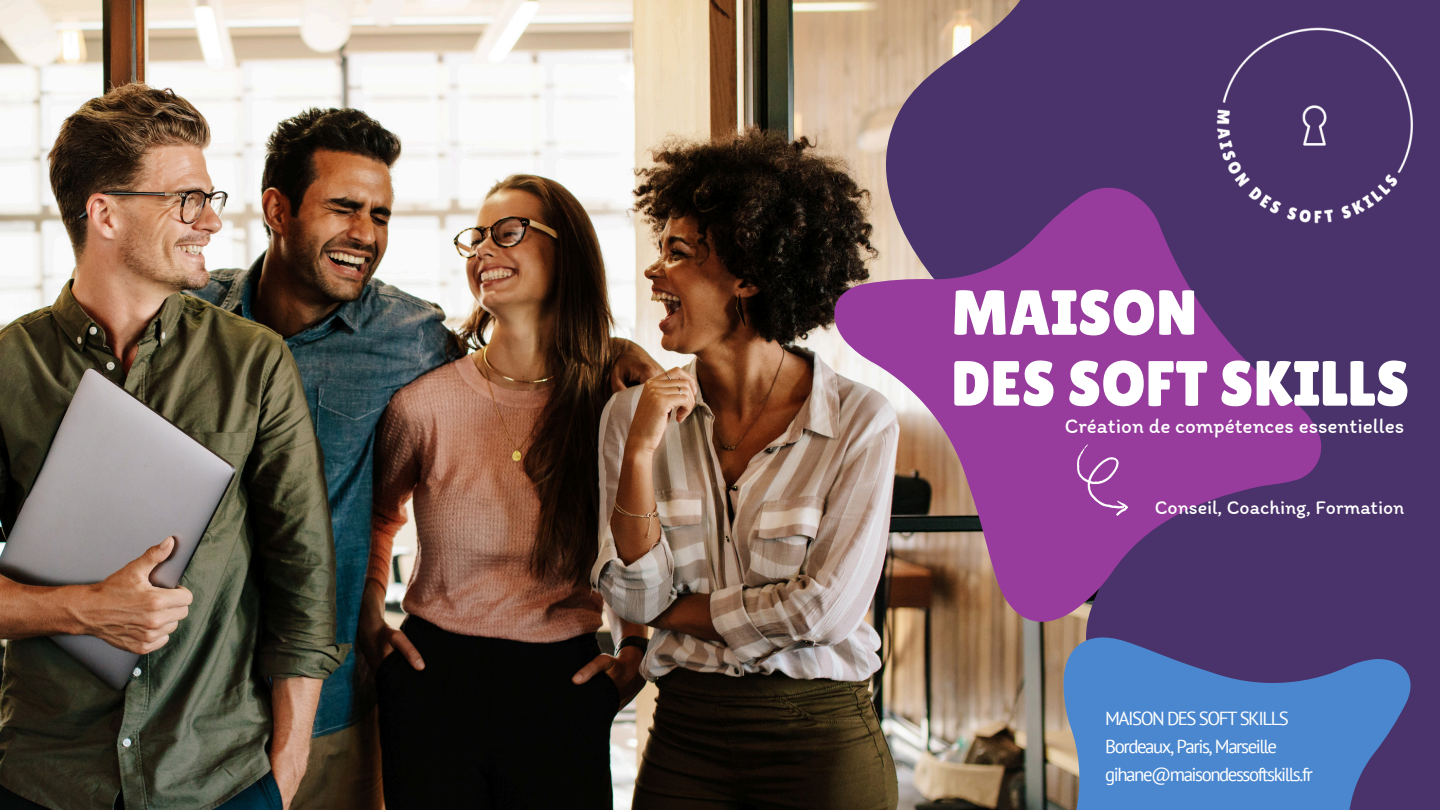
<style>
.page{position:relative;width:1440px;height:810px;background:#fff}
.page>*{position:absolute;margin:0;border:0;box-sizing:border-box;transform-origin:0 0}
.t1{font:63.7px/70.8px "Lilita One";color:#fff}
.t2{font:21.1px "Itim";color:#fff}
.t3{font:19.8px "Itim";color:#fff}
.t4{font:18.9px "PT Sans";letter-spacing:-.075em;color:#fff}
</style>
<div class="page">
<img style="left:0;top:0;width:628px;height:810px">
<img style="left:628px;top:0;width:812px;height:810px">
<svg style="left:925px;top:501px;width:515px;height:309px;background:#5a6d9a"></svg>
<svg style="left:736px;top:96px;width:652px;height:617px;background:#744e77"></svg>
<svg style="left:1062px;top:438px;width:86px;height:82px;background:#9d47a1"></svg>
<div style="left:1189px;top:0;width:251px;height:250px;background:#4a326a"></div>
<p class="t1" style="left:951px;top:277px;width:460px">MAISON<br>DES SOFT SKILLS</p>
<p class="t2" style="left:1065px;top:413px;width:341px">Création de compétences essentielles</p>
<p class="t3" style="left:1155px;top:496px;width:251px">Conseil, Coaching, Formation</p>
<p class="t4" style="left:1105px;top:705px;width:185px">MAISON DES SOFT SKILLS</p>
<p class="t4" style="left:1105px;top:734px;width:173px">Bordeaux, Paris, Marseille</p>
<h1 class="t4" style="left:1105px;top:762px;width:209px">gihane@maisondessoftskills.fr</h1>
</div>
